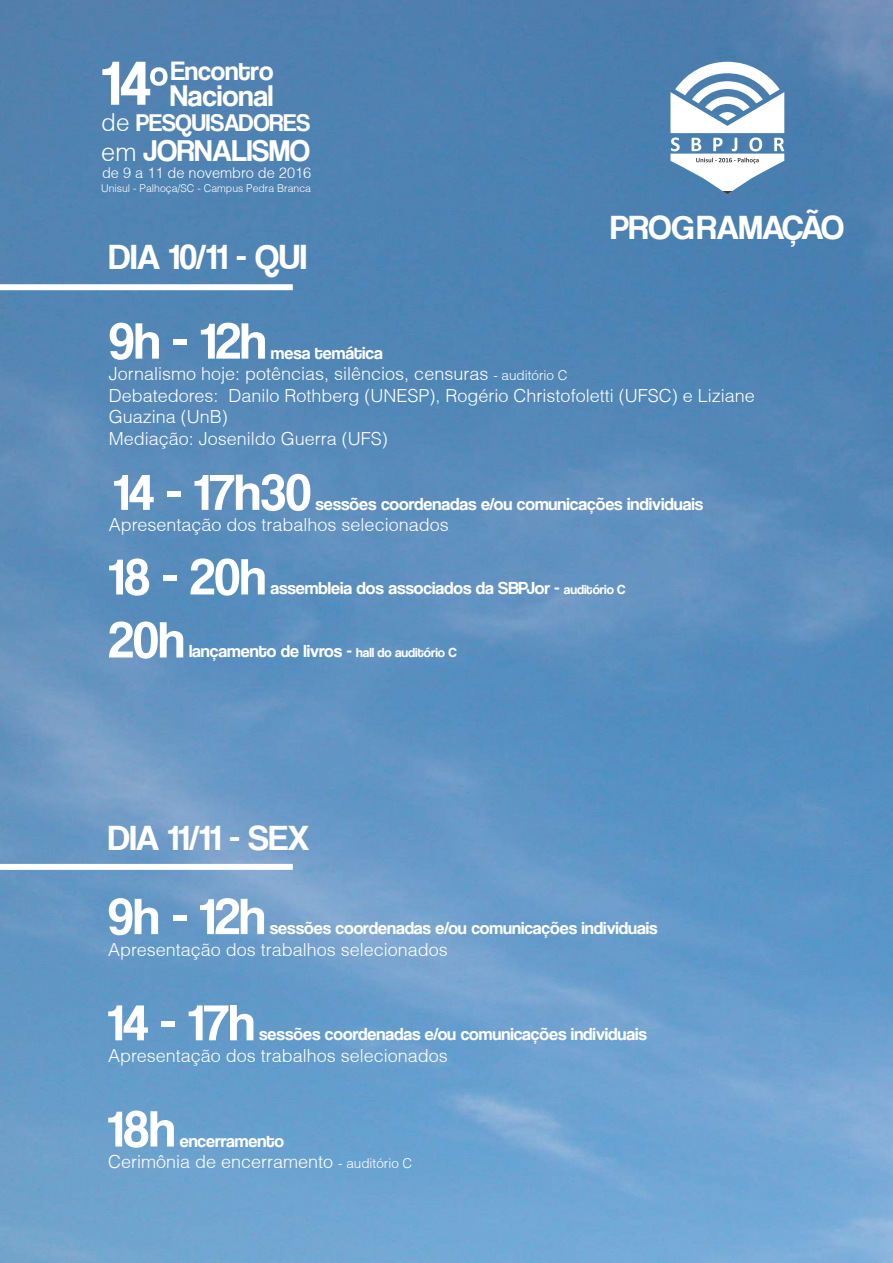
<style>
.page{position:relative;width:893px;height:1263px;background:#fff}
.page>*{position:absolute;margin:0;border:0;box-sizing:border-box;transform-origin:0 0}
.t1{font:64.8px "Coolvetica Rg";color:#fff}
.t2{font:52.5px "Coolvetica Rg";color:#fff}
.t3{font:36px "Coolvetica Rg";color:#fff}
.t4{font:34.5px "Coolvetica Rg";color:#fff}
.t5{font:30.9px "Coolvetica Rg";color:#fff}
.t6{font:30.75px "Coolvetica Rg";color:#fff}
.t7{font:27.45px "Coolvetica Rg";color:#fff}
.t8{font:24.9px "Coolvetica Rg";color:#fff}
.t9{font:300 18px/21.6px "Helvetica";color:#fff}
.t10{font:18px "Coolvetica Rg";color:#fff}
.t11{font:300 14.85px "Helvetica";color:#fff}
.t12{font:300 10.8px "Helvetica";color:#fff}
.s1{font-family:"Helvetica";font-weight:300}
.s2{font-family:"Helvetica";font-weight:300;font-size:25.95px}
.s3{font-size:13.5px}
</style>
<div class="page">
<img style="left:0;top:0;width:893px;height:1263px">
<svg style="left:670px;top:62px;width:114px;height:133px"></svg>
<div style="left:0;top:284px;width:293px;height:6px;background:#fff"></div>
<div style="left:0;top:864px;width:293px;height:6px;background:#fff"></div>
<h1 class="t1" style="left:102px;top:45px;width:69px">14º</h1>
<h3 class="t7" style="left:171px;top:55px;width:104px">Encontro</h3>
<h3 class="t6" style="left:170px;top:77px;width:105px">Nacional</h3>
<h3 class="t8" style="left:101px;top:108px;width:210px"><span class="s1">de</span> PESQUISADORES</h3>
<h3 class="t5" style="left:101px;top:132px;width:210px"><span class="s2">em</span> JORNALISMO</h3>
<p class="t11" style="left:102px;top:164px;width:211px">de 9 a 11 de novembro de 2016</p>
<p class="t12" style="left:101px;top:182px;width:211px">Unisul - Palhoça/SC - Campus Pedra Branca</p>
<p class="t3" style="left:109px;top:235px;width:199px">DIA 10/11 - QUI</p>
<p class="t4" style="left:611px;top:207px;width:235px">PROGRAMAÇÃO</p>
<p class="t2" style="left:109px;top:310px;width:159px">9h - 12h</p>
<p class="t10" style="left:271px;top:342px;width:114px">mesa temática</p>
<p class="t9" style="left:109px;top:363px;width:460px">Jornalismo hoje: potências, silêncios, censuras <span class="s3">- auditório C</span></p>
<p class="t9" style="left:109px;top:384px;width:647px">Debatedores: Danilo Rothberg (UNESP), Rogério Christofoletti (UFSC) e Liziane<br>Guazina (UnB)</p>
<p class="t9" style="left:109px;top:428px;width:281px">Mediação: Josenildo Guerra (UFS)</p>
<p class="t2" style="left:114px;top:461px;width:199px">14 - 17h30</p>
<p class="t10" style="left:315px;top:493px;width:389px">sessões coordenadas e/ou comunicações individuais</p>
<p class="t9" style="left:109px;top:514px;width:341px">Apresentação dos trabalhos selecionados</p>
<p class="t2" style="left:109px;top:546px;width:159px">18 - 20h</p>
<p class="t10" style="left:270px;top:578px;width:356px">assembleia dos associados da SBPJor - <span class="s3">auditório C</span></p>
<p class="t2" style="left:109px;top:609px;width:77px">20h</p>
<p class="t10" style="left:189px;top:641px;width:269px">lançamento de livros - <span class="s3">hall do auditório C</span></p>
<p class="t3" style="left:108px;top:816px;width:203px">DIA 11/11 - SEX</p>
<p class="t2" style="left:108px;top:886px;width:159px">9h - 12h</p>
<p class="t10" style="left:270px;top:917px;width:389px">sessões coordenadas e/ou comunicações individuais</p>
<p class="t9" style="left:108px;top:938px;width:341px">Apresentação dos trabalhos selecionados</p>
<p class="t2" style="left:108px;top:992px;width:148px">14 - 17h</p>
<p class="t10" style="left:259px;top:1024px;width:389px">sessões coordenadas e/ou comunicações individuais</p>
<p class="t9" style="left:108px;top:1044px;width:341px">Apresentação dos trabalhos selecionados</p>
<p class="t2" style="left:108px;top:1098px;width:69px">18h</p>
<p class="t10" style="left:180px;top:1130px;width:106px">encerramento</p>
<p class="t9" style="left:108px;top:1151px;width:306px">Cerimônia de encerramento <span class="s3">- auditório C</span></p>
</div>
